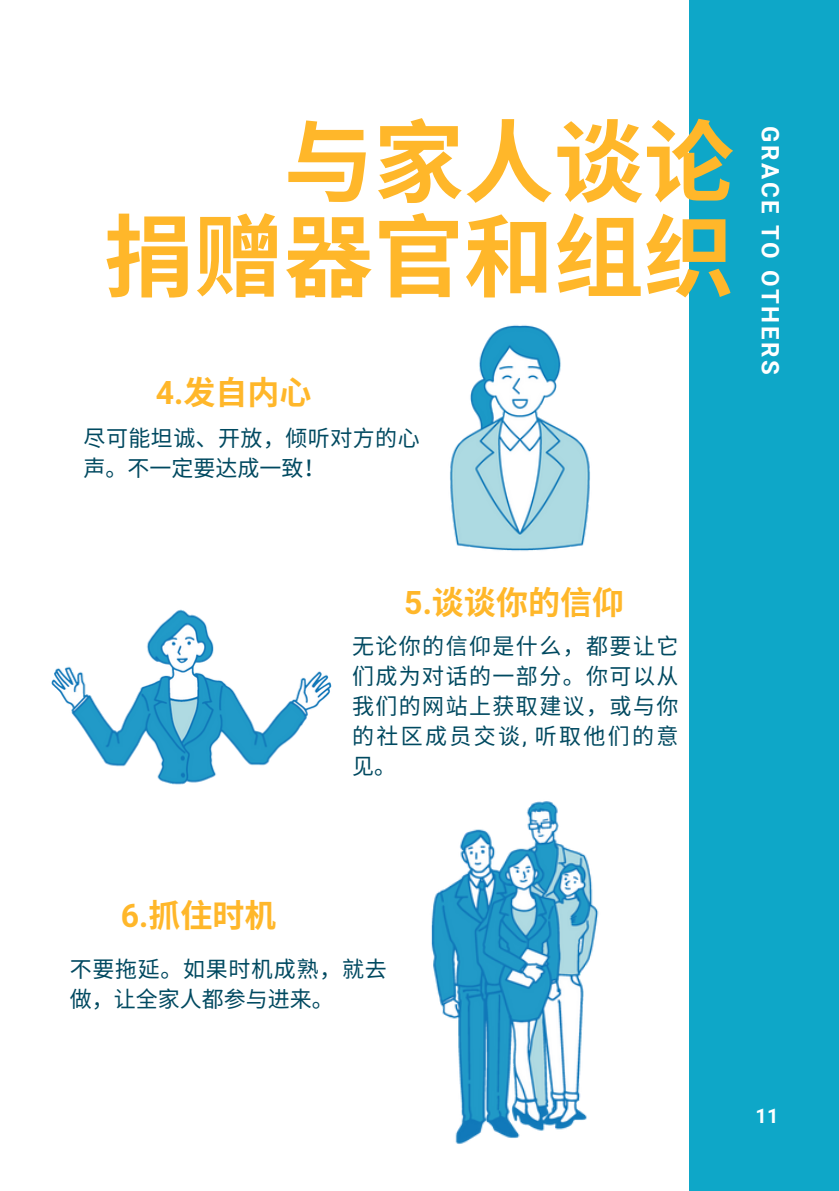
<style>
.page{position:relative;width:839px;height:1191px;background:#fff}
.page>*{position:absolute;margin:0;border:0;box-sizing:border-box;transform-origin:0 0}
.t1{font:700 90px/94.4px "Noto Sans CJ Ksc";color:#ffb72a;text-align:right}
.t2{font:700 32px "Noto Sans CJ Ksc";color:#ffb72a}
.t3{font:700 24px "Mardoto";letter-spacing:.115em;color:#fff}
.t4{font:22px/30px "Noto Sans CJ Ksc";letter-spacing:.065em;color:#004960;text-align:justify}
.t5{font:22px/30px "Noto Sans CJ Ksc";letter-spacing:.02em;color:#004960}
.t6{font:22px/30px "Noto Sans CJ Ksc";letter-spacing:.03em;color:#004960}
.t7{font:700 20px "Mardoto";color:#fff}
.s1{font-family:"Mardoto"}
</style>
<div class="page">
<div style="left:688px;top:0;width:150px;height:1191px;background:#0ea7c8"></div>
<img style="left:51px;top:609px;width:281px;height:176px">
<img style="left:431px;top:795px;width:258px;height:357px">
<img style="left:450px;top:325px;width:140px;height:226px">
<p class="t1" style="left:104px;top:110px;width:631px">与家人谈论<br>捐赠器官和组织</p>
<h2 class="t2" style="left:156px;top:366px;width:155px"><span class="s1">4.</span>发自内心</h2>
<h2 class="t5" style="left:84px;top:422px;width:336px">尽可能坦诚、开放，倾听对方的心声。不一定要达成一致！</h2>
<h2 class="t3" style="left:783px;top:126px;width:251px;rotate:90deg">GRACE TO OTHERS</h2>
<p class="t2" style="left:404px;top:576px;width:221px"><span class="s1">5.</span>谈谈你的信仰</p>
<p class="t4" style="left:352px;top:629px;width:328px">无论你的信仰是什么，都要让它们成为对话的一部分。你可以从我们的网站上获取建议，或与你的社区成员交谈<span class="s1">,</span> 听取他们的意见。</p>
<p class="t2" style="left:121px;top:890px;width:157px"><span class="s1">6.</span>抓住时机</p>
<p class="t6" style="left:70px;top:953px;width:318px">不要拖延。如果时机成熟，就去做，让全家人都参与进来。</p>
<p class="t7" style="left:755px;top:1104px;width:24px">11</p>
</div>
